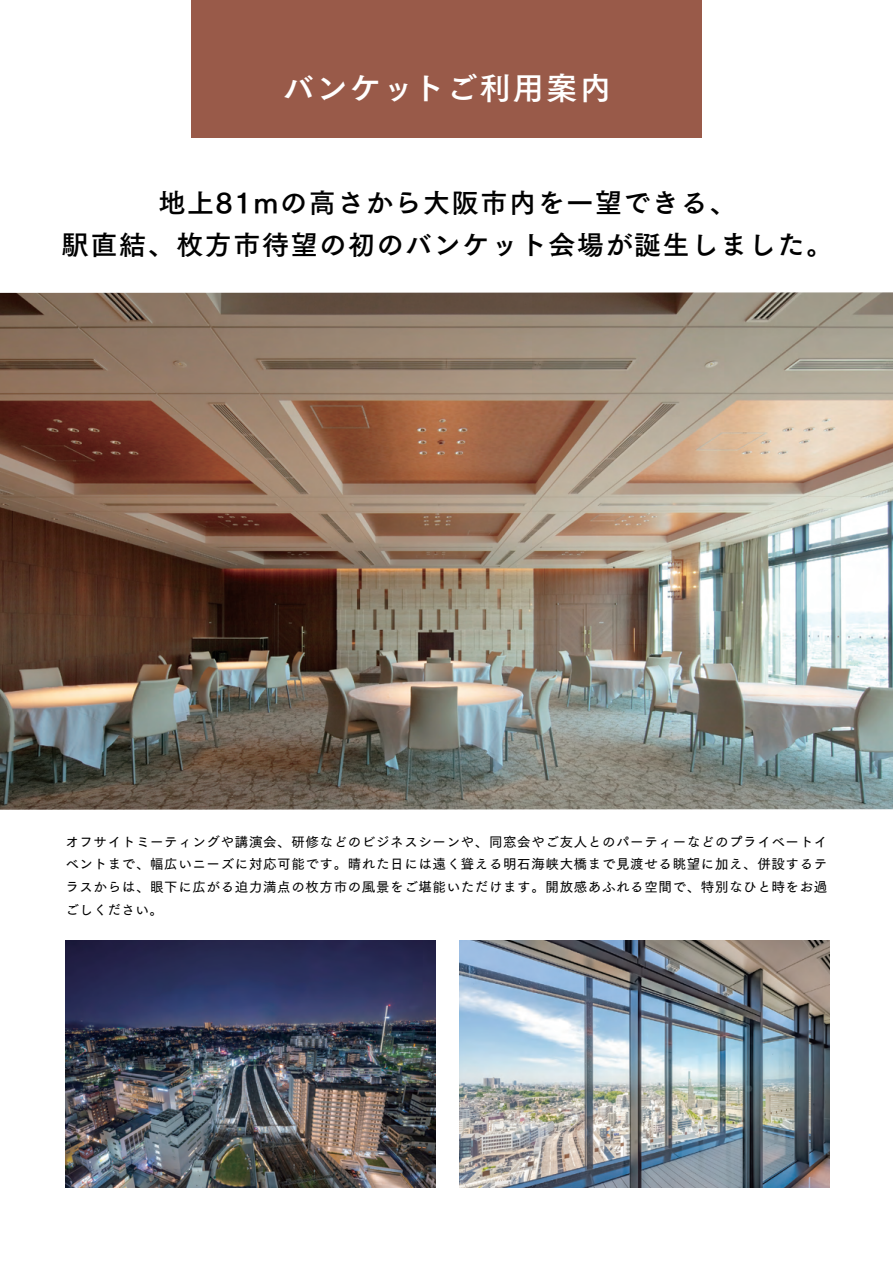
<style>
.page{position:relative;width:893px;height:1263px;background:#fff}
.page>*{position:absolute;margin:0;border:0;box-sizing:border-box;transform-origin:0 0}
.t1{font:31.5px "Tsuku Go Pro B";letter-spacing:.06em;color:#fff}
.t2{font:27px/42px "Tsuku Go Pro B";letter-spacing:.06em;color:#000;text-align:center}
.t3{font:13.5px/22.5px "Tsuku Go Pro D";letter-spacing:.045em;color:#000;text-align:justify}
</style>
<div class="page">
<div style="left:191px;top:0;width:510px;height:138px;background:#995a49"></div>
<img style="left:0;top:292px;width:893px;height:518px">
<img style="left:66px;top:941px;width:370px;height:246px">
<img style="left:460px;top:941px;width:369px;height:246px">
<h1 class="t1" style="left:283px;top:60px;width:330px">バンケットご利用案内</h1>
<h2 class="t2" style="left:62px;top:178px;width:773px">地上81mの高さから大阪市内を一望できる、<br>駅直結、枚方市待望の初のバンケット会場が誕生しました。</h2>
<p class="t3" style="left:65px;top:829px;width:763px">オフサイトミーティングや講演会、研修などのビジネスシーンや、同窓会やご友人とのパーティーなどのプライベートイベントまで、幅広いニーズに対応可能です。晴れた日には遠く聳える明石海峡大橋まで見渡せる眺望に加え、併設するテラスからは、眼下に広がる迫力満点の枚方市の風景をご堪能いただけます。開放感あふれる空間で、特別なひと時をお過ごしください。</p>
</div>
